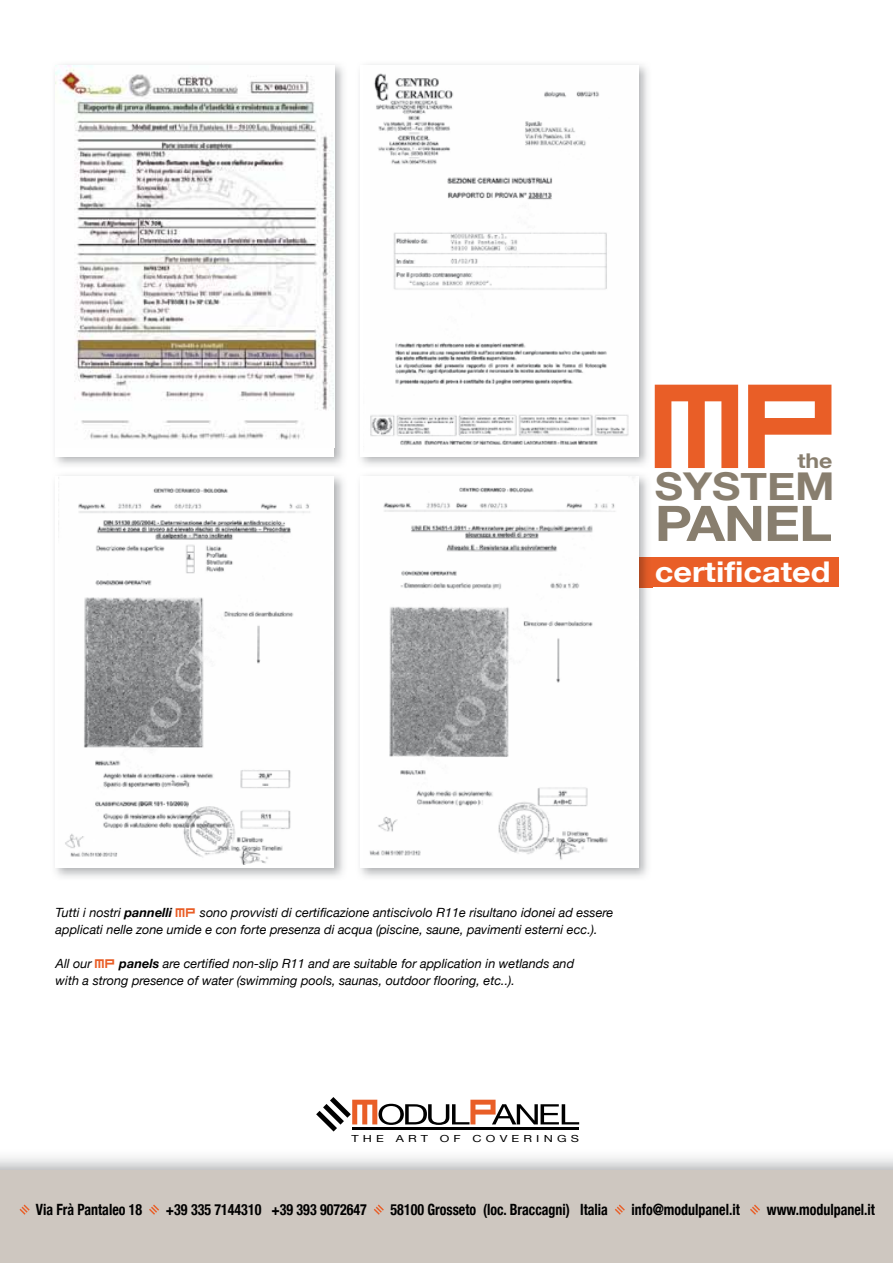
<style>
.page{position:relative;width:893px;height:1263px;background:#fff}
.page>*{position:absolute;margin:0;border:0;box-sizing:border-box;transform-origin:0 0}
.t1{font:133.35px "imagine font";color:#e95e27}
.t2{font:700 49.05px "Helvetica Neue";letter-spacing:-.02em;color:#887e6e;scale:1.14 1}
.t3{font:700 38.4px "Helvetica Neue";color:#887e6e;scale:1.14 1}
.t4{font:700 28.5px "Helvetica Neue";color:#fff;scale:1.14 1}
.t5{font:700 20.4px "Helvetica Neue";color:#887e6e;scale:1.14 1}
.t6{font:700 condensed 15.45px "Helvetica Neue";color:#000;scale:.9 1}
.t7{font:italic 12.75px/17px "Helvetica Neue";color:#000}
.t8{font:9.75px "Helvetica Neue";letter-spacing:.33em;color:#000;scale:1.3 1}
.s1{font-weight:700}
.s2{font-family:"imagine font";font-style:normal;font-size:13.95px;color:#e95e27}
</style>
<div class="page">
<svg style="left:316px;top:1097px;width:263px;height:34px"></svg>
<div style="left:555px;top:557px;width:284px;height:30px;background:#e95e27"></div>
<div style="left:0;top:1171px;width:893px;height:92px;background:#cec7c0"></div>
<svg style="left:20px;top:1204px;width:10px;height:11px"></svg>
<svg style="left:149px;top:1204px;width:10px;height:11px"></svg>
<svg style="left:374px;top:1204px;width:10px;height:11px"></svg>
<svg style="left:615px;top:1204px;width:10px;height:11px"></svg>
<svg style="left:750px;top:1204px;width:10px;height:11px"></svg>
<img style="left:56px;top:65px;width:278px;height:375px">
<img style="left:370px;top:73px;width:259px;height:372px">
<img style="left:58px;top:477px;width:252px;height:387px">
<img style="left:360px;top:475px;width:292px;height:402px">
<img style="left:639px;top:557px;width:13px;height:30px">
<div style="left:360px;top:477px;width:279px;height:391px;background:#fff"></div>
<img style="left:369px;top:477px;width:265px;height:383px">
<p class="t1" style="left:655px;top:384px;width:195px">MP</p>
<p class="t5" style="left:797px;top:448px;width:32px">the</p>
<p class="t3" style="left:655px;top:463px;width:159px">SYSTEM</p>
<p class="t2" style="left:655px;top:493px;width:157px">PANEL</p>
<p class="t4" style="left:655px;top:554px;width:156px">certificated</p>
<p class="t7" style="left:56px;top:904px;width:559px">Tutti i nostri <span class="s1">pannelli</span> <span class="s2">MP</span> sono provvisti di certificazione antiscivolo R11e risultano idonei ad essere applicati nelle zone umide e con forte presenza di acqua (piscine, saune, pavimenti esterni ecc.).</p>
<p class="t7" style="left:56px;top:955px;width:520px">All our <span class="s2">MP</span> <span class="s1">panels</span> are certified non-slip R11 and are suitable for application in wetlands and with a strong presence of water (swimming pools, saunas, outdoor flooring, etc..).</p>
<p class="t8" style="left:351px;top:1133px;width:176px">THE ART OF COVERINGS</p>
<p class="t6" style="left:36px;top:1200px;width:120px">Via Frà Pantaleo 18</p>
<p class="t6" style="left:166px;top:1200px;width:225px">+39 335 7144310 +39 393 9072647</p>
<p class="t6" style="left:391px;top:1200px;width:243px">58100 Grosseto (loc. Braccagni) Italia</p>
<p class="t6" style="left:632px;top:1200px;width:122px">info@modulpanel.it</p>
<p class="t6" style="left:767px;top:1200px;width:122px">www.modulpanel.it</p>
</div>
